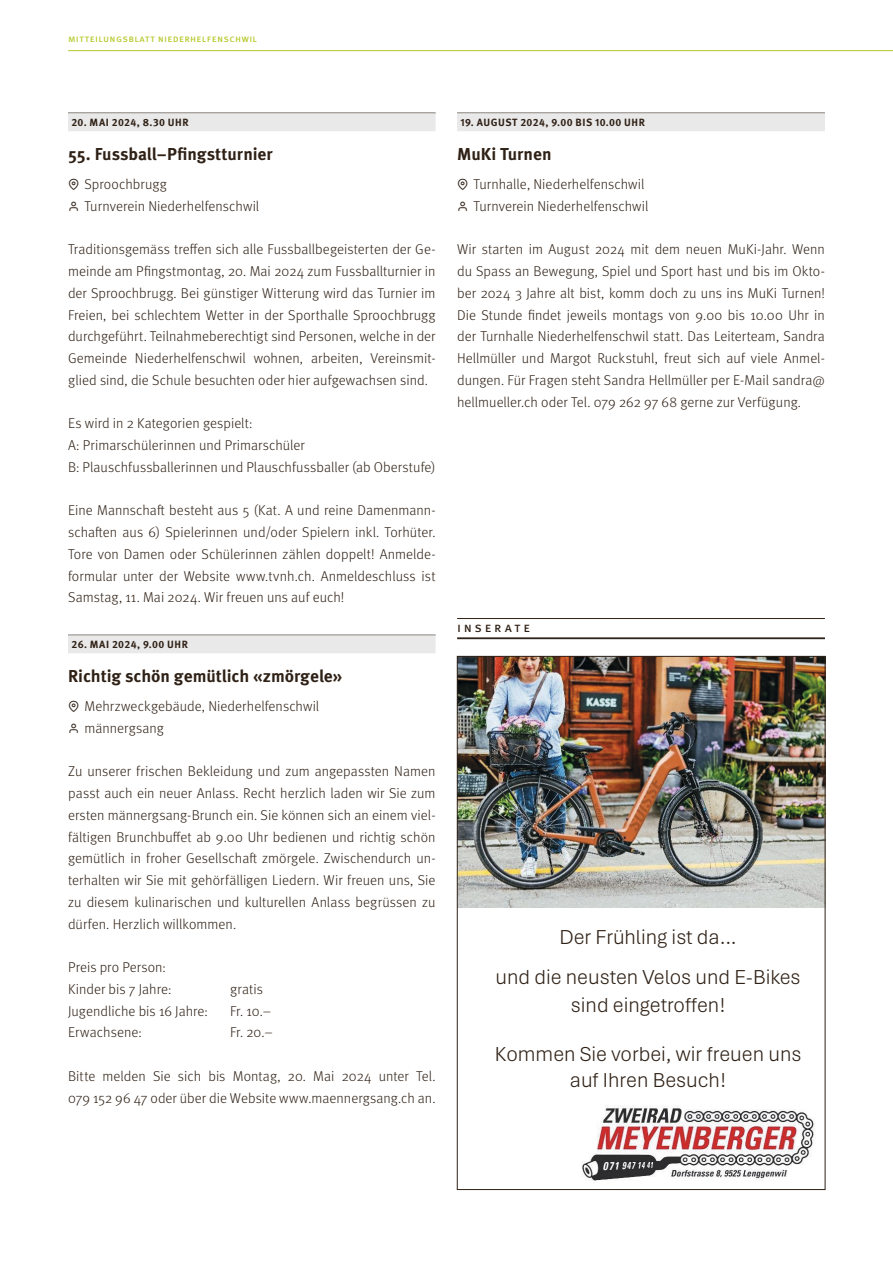
<style>
.page{position:relative;width:893px;height:1263px;background:#fff}
.page>*{position:absolute;margin:0;border:0;box-sizing:border-box;transform-origin:0 0}
.t1{font:300 21.3px/39.9px "Aptos";color:#2f2116;text-align:center}
.Event-Titel{font:700 17.25px "Meta Pro";letter-spacing:-.005em;color:#2f2116}
.Event-Beschreibung{font:300 14.25px/21.8px "Meta Pro";letter-spacing:.005em;color:#2f2116;text-align:justify}
.Event-Details{font:300 14.25px "Meta Pro";letter-spacing:.005em;color:#2f2116}
.Kapitel{font:13.5px "Meta Pro";letter-spacing:.195em;color:#2f2116}
.Event-Datum{font:700 10.5px "Meta Pro";letter-spacing:.045em;color:#2f2116}
.t2{font:10.05px "Meta OT";letter-spacing:.03em;color:#b5c828}
</style>
<div class="page">
<hr style="left:68px;top:50px;width:825px;height:1px;background:#b5c828">
<div style="left:457px;top:113px;width:368px;height:18px;background:#eae9e9"></div>
<hr style="left:457px;top:618px;width:368px;height:1px;background:#2f2116">
<hr style="left:457px;top:637px;width:368px;height:2px;background:#2f2116">
<div style="left:68px;top:113px;width:368px;height:18px;background:#eae9e9"></div>
<div style="left:68px;top:635px;width:368px;height:18px;background:#eae9e9"></div>
<img style="left:581px;top:1105px;width:234px;height:76px">
<img style="left:459px;top:658px;width:364px;height:250px">
<p class="t2" style="left:68px;top:33px;width:190px">mitteilungsblatt niederhelfenschwil</p>
<p class="Event-Datum" style="left:71px;top:114px;width:119px">20. MAI 2024, 8.30 UHR</p>
<p class="Event-Titel" style="left:68px;top:140px;width:206px">55. Fussball–Pfingstturnier</p>
<p class="Event-Details" style="left:85px;top:174px;width:84px">Sproochbrugg</p>
<p class="Event-Details" style="left:85px;top:196px;width:176px">Turnverein Niederhelfenschwil</p>
<p class="Event-Beschreibung" style="left:68px;top:238px;width:369px">Traditionsgemäss treffen sich alle Fussballbegeisterten der Ge&shy;meinde am Pfingstmontag, 20. Mai 2024 zum Fussballturnier in der Sproochbrugg. Bei günstiger Witterung wird das Turnier im Freien, bei schlechtem Wetter in der Sporthalle Sproochbrugg durchgeführt. Teilnahmeberechtigt sind Personen, welche in der Gemeinde Niederhelfenschwil wohnen, arbeiten, Vereinsmit&shy;glied sind, die Schule besuchten oder hier aufgewachsen sind.</p>
<p class="Event-Beschreibung" style="left:68px;top:412px;width:186px">Es wird in 2 Kategorien gespielt:</p>
<p class="Event-Beschreibung" style="left:68px;top:434px;width:238px">A: Primarschülerinnen und Primarschüler</p>
<p class="Event-Beschreibung" style="left:68px;top:455px;width:369px">B: Plauschfussballerinnen und Plauschfussballer (ab Oberstufe)</p>
<p class="Event-Beschreibung" style="left:68px;top:499px;width:369px">Eine Mannschaft besteht aus 5 (Kat. A und reine Damenmann&shy;schaften aus 6) Spielerinnen und/oder Spielern inkl. Torhüter.<br>Tore von Damen oder Schülerinnen zählen doppelt! Anmelde&shy;formular unter der Website www.tvnh.ch. Anmeldeschluss ist Samstag, 11. Mai 2024. Wir freuen uns auf euch!</p>
<p class="Event-Datum" style="left:71px;top:636px;width:118px">26. MAI 2024, 9.00 UHR</p>
<p class="Event-Titel" style="left:68px;top:662px;width:276px">Richtig schön gemütlich «zmörgele»</p>
<p class="Event-Details" style="left:85px;top:696px;width:236px">Mehrzweckgebäude, Niederhelfenschwil</p>
<p class="Event-Details" style="left:85px;top:718px;width:81px">männergsang</p>
<p class="Event-Beschreibung" style="left:68px;top:760px;width:369px">Zu unserer frischen Bekleidung und zum angepassten Namen passt auch ein neuer Anlass. Recht herzlich laden wir Sie zum ersten männergsang-Brunch ein. Sie können sich an einem viel&shy;fältigen Brunchbuffet ab 9.00 Uhr bedienen und richtig schön gemütlich in froher Gesellschaft zmörgele. Zwischendurch un&shy;terhalten wir Sie mit gehörfälligen Liedern. Wir freuen uns, Sie zu diesem kulinarischen und kulturellen Anlass begrüssen zu dürfen. Herzlich willkommen.</p>
<p class="Event-Beschreibung" style="left:68px;top:956px;width:99px">Preis pro Person:</p>
<p class="Event-Beschreibung" style="left:68px;top:977px;width:105px">Kinder bis 7 Jahre:</p>
<p class="Event-Beschreibung" style="left:230px;top:977px;width:34px">gratis</p>
<p class="Event-Beschreibung" style="left:68px;top:999px;width:141px">Jugendliche bis 16 Jahre:</p>
<p class="Event-Beschreibung" style="left:230px;top:999px;width:43px">Fr. 10.–</p>
<p class="Event-Beschreibung" style="left:68px;top:1021px;width:75px">Erwachsene:</p>
<p class="Event-Beschreibung" style="left:230px;top:1021px;width:44px">Fr. 20.–</p>
<p class="Event-Beschreibung" style="left:68px;top:1064px;width:369px">Bitte melden Sie sich bis Montag, 20. Mai 2024 unter Tel.<br>079 152 96 47 oder über die Website www.maennergsang.ch an.</p>
<p class="Event-Datum" style="left:460px;top:114px;width:186px">19. AUGUST 2024, 9.00 BIS 10.00 UHR</p>
<p class="Event-Titel" style="left:457px;top:140px;width:96px">MuKi Turnen</p>
<p class="Event-Details" style="left:474px;top:174px;width:172px">Turnhalle, Niederhelfenschwil</p>
<p class="Event-Details" style="left:474px;top:196px;width:176px">Turnverein Niederhelfenschwil</p>
<p class="Event-Beschreibung" style="left:457px;top:238px;width:369px">Wir starten im August 2024 mit dem neuen MuKi-Jahr. Wenn du Spass an Bewegung, Spiel und Sport hast und bis im Okto&shy;ber 2024 3 Jahre alt bist, komm doch zu uns ins MuKi Turnen!<br>Die Stunde findet jeweils montags von 9.00 bis 10.00 Uhr in der Turnhalle Niederhelfenschwil statt. Das Leiterteam, Sandra Hellmüller und Margot Ruckstuhl, freut sich auf viele Anmel&shy;dungen. Für Fragen steht Sandra Hellmüller per E-Mail sandra@ hellmueller.ch oder Tel. 079 262 97 68 gerne zur Verfügung.</p>
<p class="Kapitel" style="left:457px;top:617px;width:75px">inserate</p>
<p class="t1" style="left:495px;top:916px;width:307px">Der Frühling ist da…<br>und die neusten Velos und E-Bikes</p>
<p class="t1" style="left:571px;top:984px;width:156px">sind eingetroffen!</p>
<p class="t1" style="left:495px;top:1040px;width:308px;line-height:26px">Kommen Sie vorbei, wir freuen uns auf Ihren Besuch!</p>
</div>
